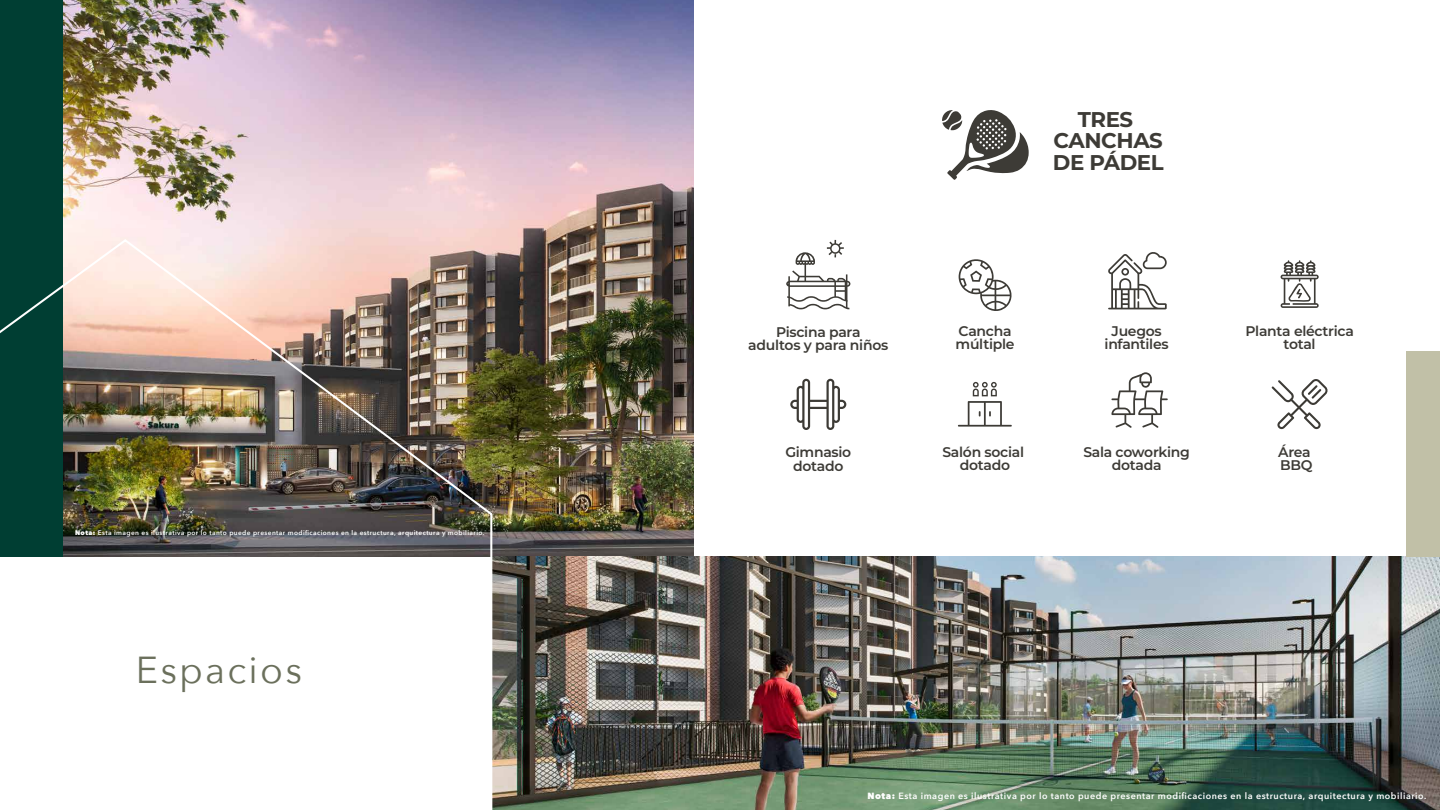
<style>
.page{position:relative;width:1440px;height:810px;background:#fff}
.page>*{position:absolute;margin:0;border:0;box-sizing:border-box;transform-origin:0 0}
.t1{font:37.5px "Avenir Next";letter-spacing:.06em;color:#6b705c}
.t2{font:700 21.38px/21.5px "Montserrat";letter-spacing:-.02em;color:#3d3b36;text-align:center}
.t3{font:600 13.95px/13.1px "Montserrat";letter-spacing:-.02em;color:#3d3b36;text-align:center}
.t4{font:600 9px "Avenir Next";letter-spacing:.06em;color:#fff}
.t5{font:600 6.6px "Avenir Next";letter-spacing:.06em;color:#fff}
.s1{font-weight:800}
</style>
<div class="page">
<div style="left:0;top:0;width:625px;height:557px;background:#003e33"></div>
<img style="left:64px;top:1px;width:630px;height:556px">
<img style="left:493px;top:557px;width:947px;height:253px">
<img style="left:0;top:237px;width:493px;height:573px">
<div style="left:1406px;top:352px;width:34px;height:205px;background:#c1c0a7"></div>
<svg style="left:786px;top:240px;width:64px;height:69px"></svg>
<svg style="left:790px;top:379px;width:56px;height:51px"></svg>
<svg style="left:1111px;top:372px;width:57px;height:56px"></svg>
<svg style="left:1272px;top:379px;width:56px;height:50px"></svg>
<svg style="left:959px;top:259px;width:53px;height:52px"></svg>
<svg style="left:1108px;top:252px;width:59px;height:57px"></svg>
<svg style="left:942px;top:110px;width:87px;height:70px"></svg>
<svg style="left:958px;top:382px;width:54px;height:45px"></svg>
<svg style="left:1280px;top:260px;width:39px;height:48px"></svg>
<p class="t5" style="left:75px;top:527px;width:411px"><span class="s1">Nota:</span> Esta imagen es ilustrativa por lo tanto puede presentar modificaciones en la estructura, arquitectura y mobiliario.</p>
<h1 class="t1" style="left:136px;top:639px;width:168px">Espacios</h1>
<p class="t3" style="left:748px;top:325px;width:142px">Piscina para adultos y para niños</p>
<h2 class="t2" style="left:1053px;top:107px;width:112px">TRES<br>CANCHAS<br>DE PÁDEL</h2>
<p class="t3" style="left:956px;top:324px;width:60px;text-align:left">Cancha múltiple</p>
<p class="t3" style="left:1105px;top:324px;width:66px">Juegos infantiles</p>
<p class="t3" style="left:1245px;top:324px;width:110px">Planta eléctrica total</p>
<p class="t3" style="left:785px;top:445px;width:67px">Gimnasio dotado</p>
<p class="t3" style="left:1083px;top:444px;width:108px">Sala coworking dotada</p>
<p class="t3" style="left:1278px;top:444px;width:36px;text-align:left">Área<br>BBQ</p>
<p class="t3" style="left:942px;top:444px;width:83px">Salón social dotado</p>
<p class="t4" style="left:867px;top:788px;width:561px"><span class="s1">Nota:</span> Esta imagen es ilustrativa por lo tanto puede presentar modificaciones en la estructura, arquitectura y mobiliario.</p>
</div>
